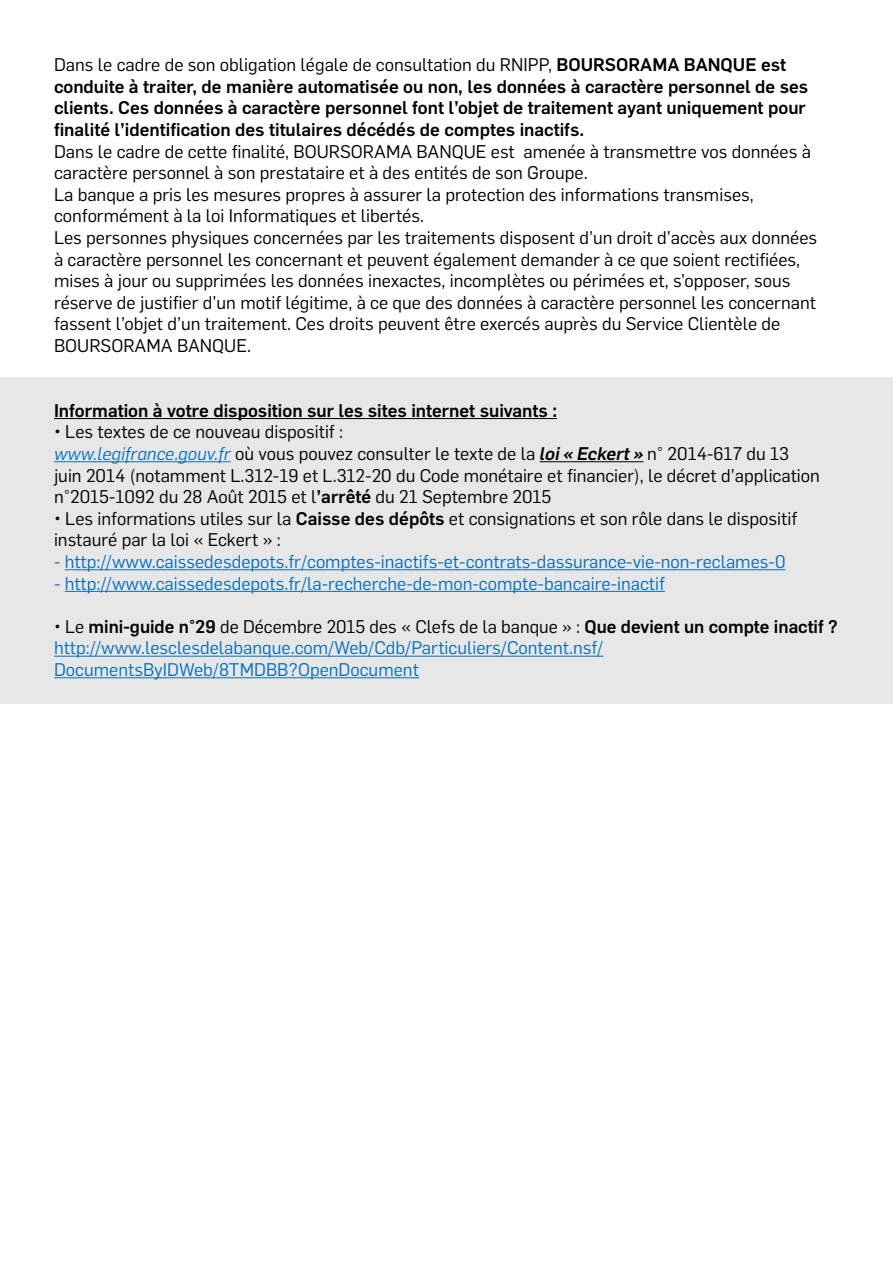
<style>
.page{position:relative;width:893px;height:1263px;background:#fff}
.page>*{position:absolute;margin:0;border:0;box-sizing:border-box;transform-origin:0 0}
.t1{font:18px/21.6px "Flama";color:#000}
.t2{font:500 18px/21.6px "Flama";color:#000}
.t3{font:18px/21.6px "Flama";color:#0870b8}
.s1{font-weight:400}
.s2{font-style:italic;color:#0870b8}
.s3{font-weight:500;font-style:italic}
.s4{font-weight:500}
.s5{color:#000}
.s6{font-weight:500;color:#000}
</style>
<div class="page">
<div style="left:0;top:378px;width:893px;height:326px;background:#e7e7e7"></div>
<hr style="left:54px;top:418px;width:503px;height:1px;background:#000">
<hr style="left:54px;top:461px;width:177px;height:1px;background:#0870b8">
<hr style="left:540px;top:461px;width:103px;height:1px;background:#000">
<hr style="left:65px;top:569px;width:720px;height:1px;background:#0870b8">
<hr style="left:65px;top:591px;width:600px;height:1px;background:#0870b8">
<hr style="left:54px;top:656px;width:549px;height:1px;background:#0870b8">
<hr style="left:54px;top:677px;width:365px;height:1px;background:#0870b8">
<p class="t2" style="left:54px;top:53px;width:756px"><span class="s1">Dans le cadre de son obligation légale de consultation du RNIPP,</span> BOURSORAMA BANQUE est conduite à traiter, de manière automatisée ou non, les données à caractère personnel de ses clients. Ces données à caractère personnel font l’objet de traitement ayant uniquement pour finalité l’identification des titulaires décédés de comptes inactifs.</p>
<p class="t1" style="left:54px;top:139px;width:765px">Dans le cadre de cette finalité, BOURSORAMA BANQUE est amenée à transmettre vos données à caractère personnel à son prestataire et à des entités de son Groupe.<br>La banque a pris les mesures propres à assurer la protection des informations transmises, conformément à la loi Informatiques et libertés.<br>Les personnes physiques concernées par les traitements disposent d’un droit d’accès aux données à caractère personnel les concernant et peuvent également demander à ce que soient rectifiées, mises à jour ou supprimées les données inexactes, incomplètes ou périmées et, s’opposer, sous réserve de justifier d’un motif légitime, à ce que des données à caractère personnel les concernant fassent l’objet d’un traitement. Ces droits peuvent être exercés auprès du Service Clientèle de BOURSORAMA BANQUE.</p>
<p class="t2" style="left:54px;top:398px;width:504px">Information à votre disposition sur les sites internet suivants :</p>
<p class="t1" style="left:54px;top:420px;width:767px">• Les textes de ce nouveau dispositif :<br><span class="s2">www.legifrance.gouv.fr</span> où vous pouvez consulter le texte de la <span class="s3">loi « Eckert »</span> n° 2014-617 du 13 juin 2014 (notamment L.312-19 et L.312-20 du Code monétaire et financier), le décret d’application n°2015-1092 du 28 Août 2015 et l<span class="s4">’arrêté</span> du 21 Septembre 2015</p>
<p class="t1" style="left:54px;top:506px;width:745px">• Les informations utiles sur la <span class="s4">Caisse des dépôts</span> et consignations et son rôle dans le dispositif instauré par la loi « Eckert » :</p>
<p class="t3" style="left:54px;top:550px;width:733px">- http://www.caissedesdepots.fr/comptes-inactifs-et-contrats-dassurance-vie-non-reclames-0</p>
<p class="t3" style="left:54px;top:571px;width:612px">- http://www.caissedesdepots.fr/la-recherche-de-mon-compte-bancaire-inactif</p>
<p class="t3" style="left:54px;top:614px;width:785px"><span class="s5">• Le</span> <span class="s6">mini-guide n°29</span> <span class="s5">de Décembre 2015 des « Clefs de la banque » :</span> <span class="s6">Que devient un compte inactif ? </span>http://www.lesclesdelabanque.com/Web/Cdb/Particuliers/Content.nsf/<br>DocumentsByIDWeb/8TMDBB?OpenDocument</p>
</div>
